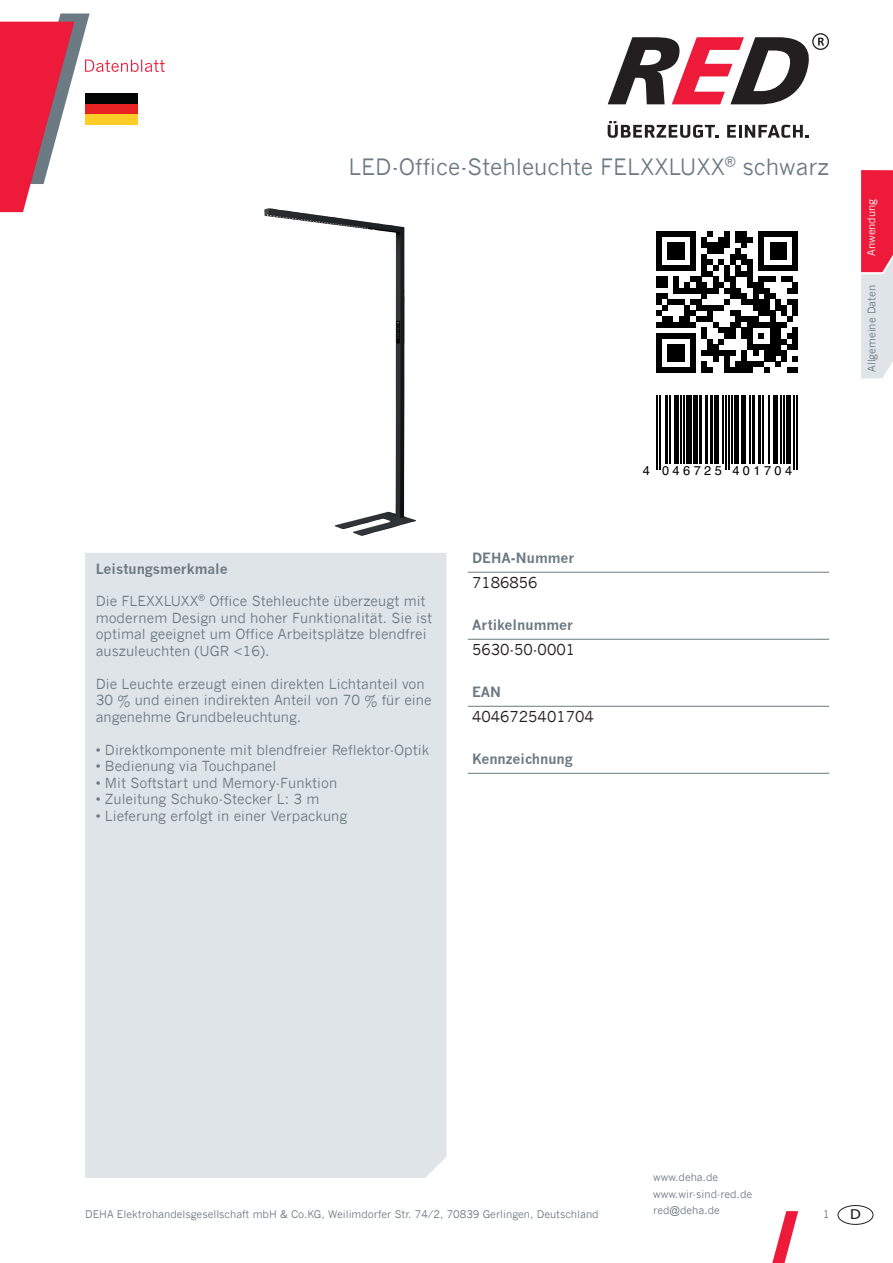
<style>
.page{position:relative;width:893px;height:1263px;background:#fff}
.page>*{position:absolute;margin:0;border:0;box-sizing:border-box;transform-origin:0 0}
.t1{font:22.5px "News Gothic";color:#6b7a83}
.t2{font:15px "News Gothic";color:#231f20}
.t3{font:13.8px/16.5px "News Gothic";color:#6b7a83}
.t4{font:700 13.8px "News Gothic";color:#6b7a83}
.t5{font:13.5px "Tahoma";color:#231f20;scale:1.17 1}
.t6{font:12.75px "Helvetica";letter-spacing:.27em;color:#000}
.t7{font:10.5px/16.5px "News Gothic";color:#6b7a83}
.t8{font:10.5px "News Gothic";color:#fff}
</style>
<div class="page">
<svg style="left:0;top:14px;width:165px;height:198px"></svg>
<svg style="left:608px;top:121px;width:111px;height:17px"></svg>
<svg style="left:727px;top:125px;width:82px;height:13px"></svg>
<svg style="left:608px;top:33px;width:221px;height:71px"></svg>
<svg style="left:861px;top:170px;width:32px;height:208px;background:#e68496"></svg>
<svg style="left:772px;top:1211px;width:26px;height:52px"></svg>
<div style="left:838px;top:1205px;width:35px;height:19px;border:1px solid #231f20;border-radius:50%"></div>
<div style="left:85px;top:553px;width:361px;height:625px;background:#dfe4e8"></div>
<div style="left:85px;top:94px;width:52px;height:31px;background:#030505"></div>
<div style="left:85px;top:104px;width:52px;height:21px;background:#e82122"></div>
<div style="left:85px;top:114px;width:52px;height:11px;background:#fecc26"></div>
<img style="left:264px;top:208px;width:152px;height:328px">
<svg style="left:656px;top:231px;width:142px;height:142px"></svg>
<hr style="left:656px;top:395px;width:2px;height:75px;background:#000">
<hr style="left:659px;top:395px;width:2px;height:75px;background:#000">
<hr style="left:665px;top:395px;width:3px;height:68px;background:#000">
<hr style="left:669px;top:395px;width:2px;height:68px;background:#000">
<hr style="left:674px;top:395px;width:4px;height:68px;background:#000">
<hr style="left:680px;top:395px;width:1px;height:68px;background:#000">
<hr style="left:683px;top:395px;width:1px;height:68px;background:#000">
<div style="left:686px;top:395px;width:6px;height:68px;background:#000"></div>
<div style="left:693px;top:395px;width:5px;height:68px;background:#000"></div>
<hr style="left:699px;top:395px;width:3px;height:68px;background:#000">
<hr style="left:705px;top:395px;width:3px;height:68px;background:#000">
<hr style="left:710px;top:395px;width:3px;height:68px;background:#000">
<div style="left:714px;top:395px;width:5px;height:68px;background:#000"></div>
<hr style="left:722px;top:395px;width:1px;height:68px;background:#000">
<hr style="left:725px;top:395px;width:1px;height:75px;background:#000">
<hr style="left:728px;top:395px;width:1px;height:75px;background:#000">
<hr style="left:731px;top:395px;width:1px;height:68px;background:#000">
<hr style="left:734px;top:395px;width:4px;height:68px;background:#000">
<div style="left:741px;top:395px;width:5px;height:68px;background:#000"></div>
<hr style="left:749px;top:395px;width:1px;height:68px;background:#000">
<hr style="left:752px;top:395px;width:3px;height:68px;background:#000">
<hr style="left:758px;top:395px;width:3px;height:68px;background:#000">
<hr style="left:762px;top:395px;width:2px;height:68px;background:#000">
<hr style="left:768px;top:395px;width:2px;height:68px;background:#000">
<hr style="left:773px;top:395px;width:4px;height:68px;background:#000">
<hr style="left:780px;top:395px;width:2px;height:68px;background:#000">
<hr style="left:783px;top:395px;width:2px;height:68px;background:#000">
<div style="left:786px;top:395px;width:5px;height:68px;background:#000"></div>
<hr style="left:794px;top:395px;width:1px;height:75px;background:#000">
<hr style="left:797px;top:395px;width:1px;height:75px;background:#000">
<hr style="left:468px;top:572px;width:361px;height:1px;background:#6b7a83">
<hr style="left:468px;top:639px;width:361px;height:1px;background:#6b7a83">
<hr style="left:468px;top:706px;width:361px;height:1px;background:#6b7a83">
<hr style="left:468px;top:773px;width:361px;height:1px;background:#6b7a83">
<h1 class="t1" style="left:348px;top:153px;width:482px">LED-Office-Stehleuchte FELXXLUXX<sup>®</sup> schwarz</h1>
<p class="t4" style="left:96px;top:560px;width:134px">Leistungsmerkmale</p>
<p class="t3" style="left:96px;top:593px;width:338px">Die FLEXXLUXX<sup>®</sup> Office Stehleuchte überzeugt mit modernem Design und hoher Funktionalität. Sie ist optimal geeignet um Office Arbeitsplätze blendfrei auszuleuchten (UGR &lt;16).</p>
<p class="t3" style="left:96px;top:676px;width:337px">Die Leuchte erzeugt einen direkten Lichtanteil von<br>30 % und einen indirekten Anteil von 70 % für eine angenehme Grundbeleuchtung.</p>
<p class="t3" style="left:96px;top:742px;width:335px">• Direktkomponente mit blendfreier Reflektor-Optik</p>
<p class="t3" style="left:96px;top:758px;width:182px">• Bedienung via Touchpanel</p>
<p class="t3" style="left:96px;top:775px;width:243px">• Mit Softstart und Memory-Funktion</p>
<p class="t3" style="left:96px;top:791px;width:225px">• Zuleitung Schuko-Stecker L: 3 m</p>
<p class="t3" style="left:96px;top:808px;width:253px">• Lieferung erfolgt in einer Verpackung</p>
<p class="t4" style="left:472px;top:550px;width:104px">DEHA-Nummer</p>
<p class="t2" style="left:472px;top:574px;width:67px">7186856</p>
<p class="t4" style="left:472px;top:617px;width:102px">Artikelnummer</p>
<p class="t2" style="left:472px;top:641px;width:105px">5630-50-0001</p>
<p class="t4" style="left:472px;top:684px;width:31px">EAN</p>
<p class="t2" style="left:472px;top:708px;width:123px">4046725401704</p>
<p class="t4" style="left:472px;top:751px;width:102px">Kennzeichnung</p>
<p class="t6" style="left:643px;top:461px;width:151px">4 046725 401704</p>
<p class="t8" style="left:865px;top:256px;width:59px;rotate:-90deg">Anwendung</p>
<p class="t7" style="left:863px;top:372px;width:89px;rotate:-90deg">Allgemeine Daten</p>
<p class="t7" style="left:653px;top:1169px;width:100px">www.deha.de www.wir-sind-red.de red@deha.de</p>
<p class="t7" style="left:85px;top:1206px;width:515px">DEHA Elektrohandelsgesellschaft mbH &amp; Co.KG, Weilimdorfer Str. 74/2, 70839 Gerlingen, Deutschland</p>
<p class="t7" style="left:823px;top:1206px;width:8px">1</p>
<p class="t5" style="left:850px;top:1205px;width:11px">D</p>
</div>
